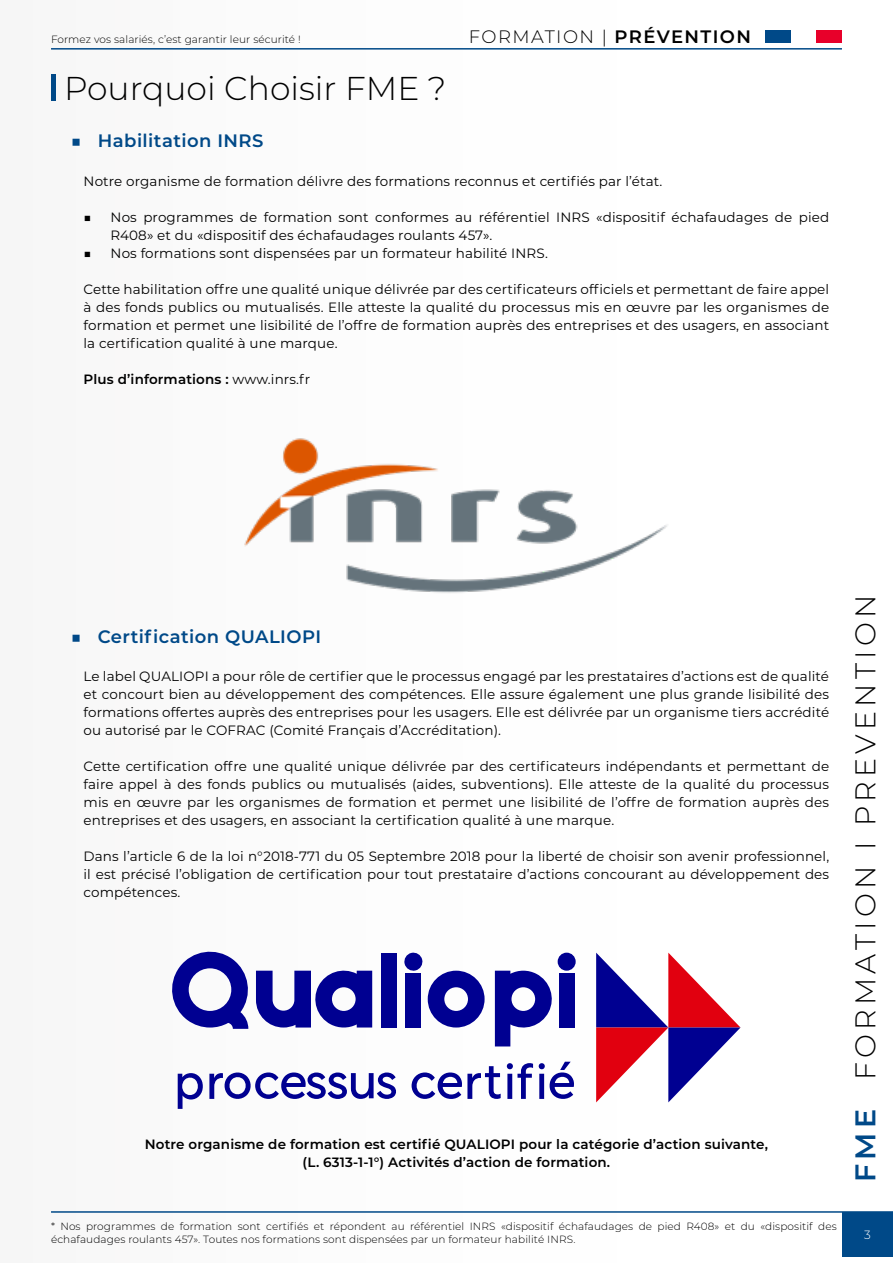
<style>
.page{position:relative;width:893px;height:1263px;background:#fff}
.page>*{position:absolute;margin:0;border:0;box-sizing:border-box;transform-origin:0 0}
.t1{font:300 33px "Montserrat";color:#000}
.t2{font:300 28.5px "Montserrat";letter-spacing:.15em;color:#000}
.t3{font:600 18px "Montserrat";letter-spacing:.025em;color:#004988}
.t4{font:300 18px "Montserrat";letter-spacing:.08em;color:#000}
.t5{font:13.5px/18px "Montserrat";letter-spacing:.01em;color:#000;text-align:justify}
.t6{font:600 13.5px/18px "Montserrat";letter-spacing:.01em;color:#000;text-align:center}
.t7{font:300 12px "Montserrat";color:#fff}
.t8{font:300 10.5px/12.6px "Montserrat";letter-spacing:.01em;color:#000}
.s1{font-weight:600}
.s2{font-weight:400}
.s3{font-weight:600;color:#004988}
</style>
<div class="page">
<div style="left:842px;top:1212px;width:51px;height:44px;background:#004988"></div>
<hr style="left:51px;top:48px;width:791px;height:2px;background:#004988">
<hr style="left:51px;top:1211px;width:842px;height:2px;background:#004988">
<div style="left:765px;top:30px;width:26px;height:13px;background:#004988"></div>
<div style="left:816px;top:30px;width:26px;height:13px;background:#e8002a"></div>
<div style="left:51px;top:75px;width:5px;height:26px;background:#004988"></div>
<img style="left:244px;top:438px;width:423px;height:155px">
<svg style="left:178px;top:1073px;width:25px;height:36px"></svg>
<svg style="left:209px;top:1072px;width:187px;height:27px"></svg>
<svg style="left:412px;top:1066px;width:89px;height:33px"></svg>
<svg style="left:507px;top:1063px;width:26px;height:36px"></svg>
<svg style="left:539px;top:1062px;width:35px;height:37px"></svg>
<svg style="left:404px;top:952px;width:81px;height:75px"></svg>
<svg style="left:495px;top:971px;width:57px;height:75px"></svg>
<div style="left:381px;top:953px;width:16px;height:74px;background:#000091"></div>
<div style="left:406px;top:973px;width:15px;height:54px;background:#000091"></div>
<div style="left:558px;top:953px;width:18px;height:18px;background:#000091;border-radius:50%"></div>
<div style="left:559px;top:973px;width:15px;height:54px;background:#000091"></div>
<svg style="left:172px;top:951px;width:200px;height:78px"></svg>
<svg style="left:596px;top:953px;width:144px;height:149px"></svg>
<p class="t8" style="left:51px;top:32px;width:251px">Formez vos salariés, c’est garantir leur sécurité !</p>
<h3 class="t4" style="left:469px;top:24px;width:284px">FORMATION | <span class="s1">PRÉVENTION</span></h3>
<h1 class="t1" style="left:64px;top:66px;width:384px">Pourquoi Choisir FME ?</h1>
<h3 class="t3" style="left:71px;top:128px;width:194px"><span class="s2">■</span> Habilitation INRS</h3>
<p class="t5" style="left:84px;top:171px;width:580px">Notre organisme de formation délivre des formations reconnus et certifiés par l’état.</p>
<p class="t5" style="left:111px;top:207px;width:720px;text-indent:-27px">■ Nos programmes de formation sont conformes au référentiel INRS «dispositif échafaudages de pied<br>R408» et du «dispositif des échafaudages roulants 457».</p>
<p class="t5" style="left:84px;top:243px;width:466px">■ Nos formations sont dispensées par un formateur habilité INRS.</p>
<p class="t5" style="left:84px;top:279px;width:747px">Cette habilitation offre une qualité unique délivrée par des certificateurs officiels et permettant de faire appel à des fonds publics ou mutualisés. Elle atteste la qualité du processus mis en œuvre par les organismes de formation et permet une lisibilité de l’offre de formation auprès des entreprises et des usagers, en associant la certification qualité à une marque.</p>
<p class="t6" style="left:84px;top:369px;width:228px">Plus d’informations : <span class="s2">www.inrs.fr</span></p>
<h3 class="t3" style="left:71px;top:624px;width:252px"><span class="s2">■</span> Certification QUALIOPI</h3>
<p class="t5" style="left:84px;top:667px;width:747px">Le label QUALIOPI a pour rôle de certifier que le processus engagé par les prestataires d’actions est de qualité et concourt bien au développement des compétences. Elle assure également une plus grande lisibilité des formations offertes auprès des entreprises pour les usagers. Elle est délivrée par un organisme tiers accrédité ou autorisé par le COFRAC (Comité Français d’Accréditation).</p>
<p class="t5" style="left:84px;top:757px;width:747px">Cette certification offre une qualité unique délivrée par des certificateurs indépendants et permettant de faire appel à des fonds publics ou mutualisés (aides, subventions). Elle atteste de la qualité du processus mis en œuvre par les organismes de formation et permet une lisibilité de l’offre de formation auprès des entreprises et des usagers, en associant la certification qualité à une marque.</p>
<p class="t5" style="left:84px;top:847px;width:747px">Dans l’article 6 de la loi n°2018-771 du 05 Septembre 2018 pour la liberté de choisir son avenir professionnel, il est précisé l’obligation de certification pour tout prestataire d’actions concourant au développement des compétences.</p>
<p class="t6" style="left:145px;top:1135px;width:625px">Notre organisme de formation est certifié QUALIOPI pour la catégorie d’action suivante, (L. 6313-1-1°) Activités d’action de formation.</p>
<p class="t8" style="left:51px;top:1220px;width:787px">* Nos programmes de formation sont certifiés et répondent au référentiel INRS «dispositif échafaudages de pied R408» et du «dispositif des échafaudages roulants 457». Toutes nos formations sont dispensées par un formateur habilité INRS.</p>
<h2 class="t2" style="left:846px;top:1182px;width:589px;rotate:-90deg"><span class="s3">FME</span> FORMATION I PREVENTION</h2>
<p class="t7" style="left:864px;top:1227px;width:8px">3</p>
</div>
